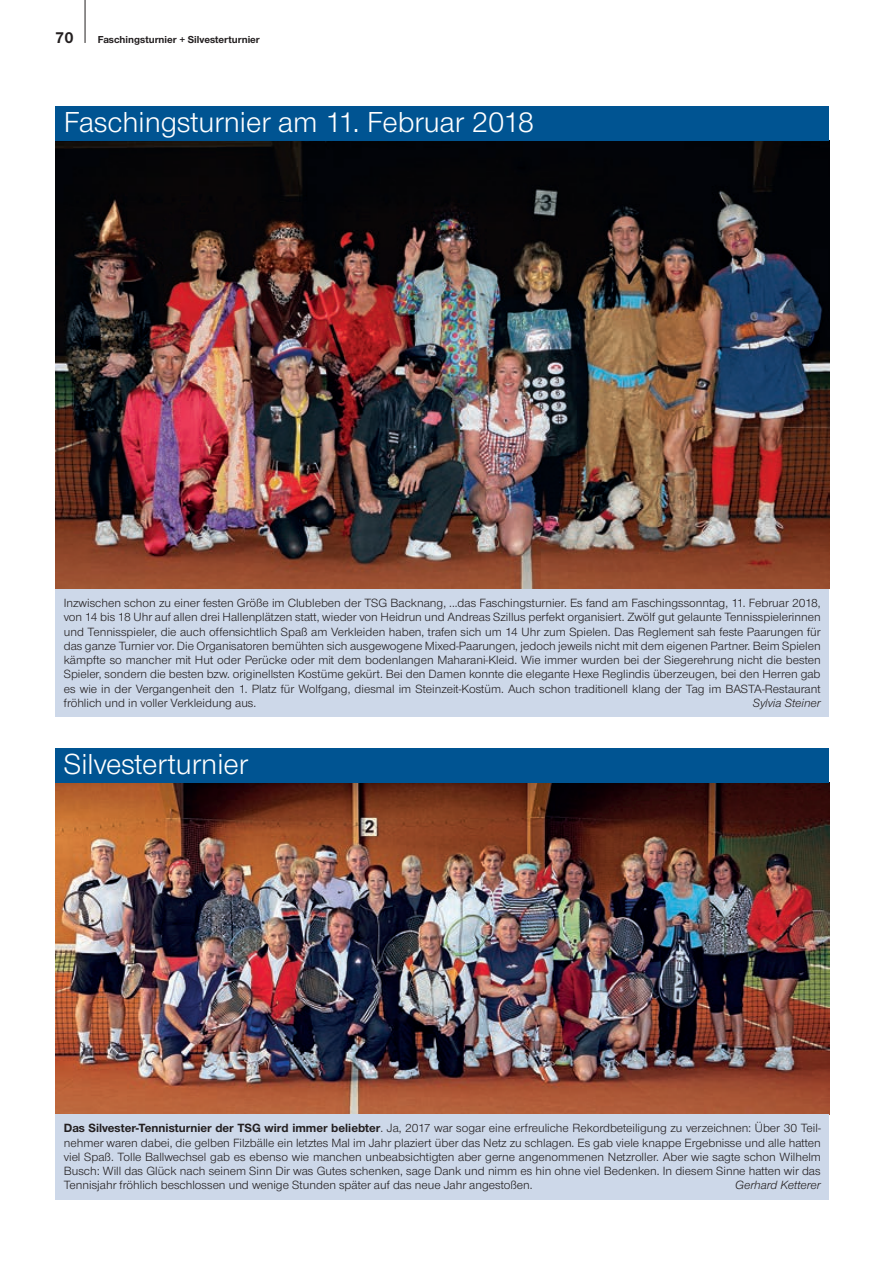
<style>
.page{position:relative;width:893px;height:1263px;background:#fff}
.page>*{position:absolute;margin:0;border:0;box-sizing:border-box;transform-origin:0 0}
.t1{font:30px "Nimbus Sans Novus T";color:#fff}
.t2{font:700 16.5px "Nimbus Sans Novus T";color:#231f20}
.t3{font:12.3px/14.2px "Nimbus Sans Novus T";color:#231f20;text-align:justify}
.t4{font:italic 12.3px "Nimbus Sans Novus T";color:#231f20}
.t5{font:700 10.5px "Nimbus Sans Novus T";color:#231f20}
.s1{font-weight:700}
</style>
<div class="page">
<hr style="left:85px;top:0;width:1px;height:43px;background:#231f20">
<img style="left:55px;top:782px;width:774px;height:332px">
<div style="left:55px;top:748px;width:774px;height:34px;background:#005492"></div>
<div style="left:55px;top:1114px;width:774px;height:85px;background:#cdd8e9"></div>
<img style="left:55px;top:140px;width:774px;height:449px">
<div style="left:55px;top:106px;width:774px;height:34px;background:#005492"></div>
<div style="left:55px;top:589px;width:774px;height:127px;background:#cdd8e9"></div>
<h2 class="t2" style="left:55px;top:28px;width:20px">70</h2>
<p class="t5" style="left:98px;top:33px;width:164px">Faschingsturnier + Silvesterturnier</p>
<h1 class="t1" style="left:64px;top:105px;width:472px">Faschingsturnier am 11. Februar 2018</h1>
<p class="t3" style="left:64px;top:596px;width:758px">Inzwischen schon zu einer festen Größe im Clubleben der TSG Backnang, ...das Faschingsturnier. Es fand am Faschingssonntag, 11. Februar 2018, von 14 bis 18 Uhr auf allen drei Hallenplätzen statt, wieder von Heidrun und Andreas Szillus perfekt organisiert. Zwölf gut gelaunte Tennisspielerinnen und Tennisspieler, die auch offensichtlich Spaß am Verkleiden haben, trafen sich um 14 Uhr zum Spielen. Das Reglement sah feste Paarungen für das ganze Turnier vor. Die Organisatoren bemühten sich ausgewogene Mixed-Paarungen, jedoch jeweils nicht mit dem eigenen Partner. Beim Spielen kämpfte so mancher mit Hut oder Perücke oder mit dem bodenlangen Maharani-Kleid. Wie immer wurden bei der Siegerehrung nicht die besten Spieler, sondern die besten bzw. originellsten Kostüme gekürt. Bei den Damen konnte die elegante Hexe Reglindis überzeugen, bei den Herren gab es wie in der Vergangenheit den 1. Platz für Wolfgang, diesmal im Steinzeit-Kostüm. Auch schon traditionell klang der Tag im BASTA-Restaurant fröhlich und in voller Verkleidung aus.</p>
<p class="t4" style="left:753px;top:695px;width:69px">Sylvia Steiner</p>
<h1 class="t1" style="left:64px;top:747px;width:186px">Silvesterturnier</h1>
<p class="t3" style="left:64px;top:1121px;width:759px"><span class="s1">Das Silvester-Tennisturnier der TSG wird immer beliebter</span>. Ja, 2017 war sogar eine erfreuliche Rekordbeteiligung zu verzeichnen: Über 30 Teil&shy;nehmer waren dabei, die gelben Filzbälle ein letztes Mal im Jahr plaziert über das Netz zu schlagen. Es gab viele knappe Ergebnisse und alle hatten viel Spaß. Tolle Ballwechsel gab es ebenso wie manchen unbeabsichtigten aber gerne angenommenen Netzroller. Aber wie sagte schon Wilhelm Busch: Will das Glück nach seinem Sinn Dir was Gutes schenken, sage Dank und nimm es hin ohne viel Bedenken. In diesem Sinne hatten wir das Tennisjahr fröhlich beschlossen und wenige Stunden später auf das neue Jahr angestoßen.</p>
<p class="t4" style="left:735px;top:1178px;width:87px">Gerhard Ketterer</p>
</div>
